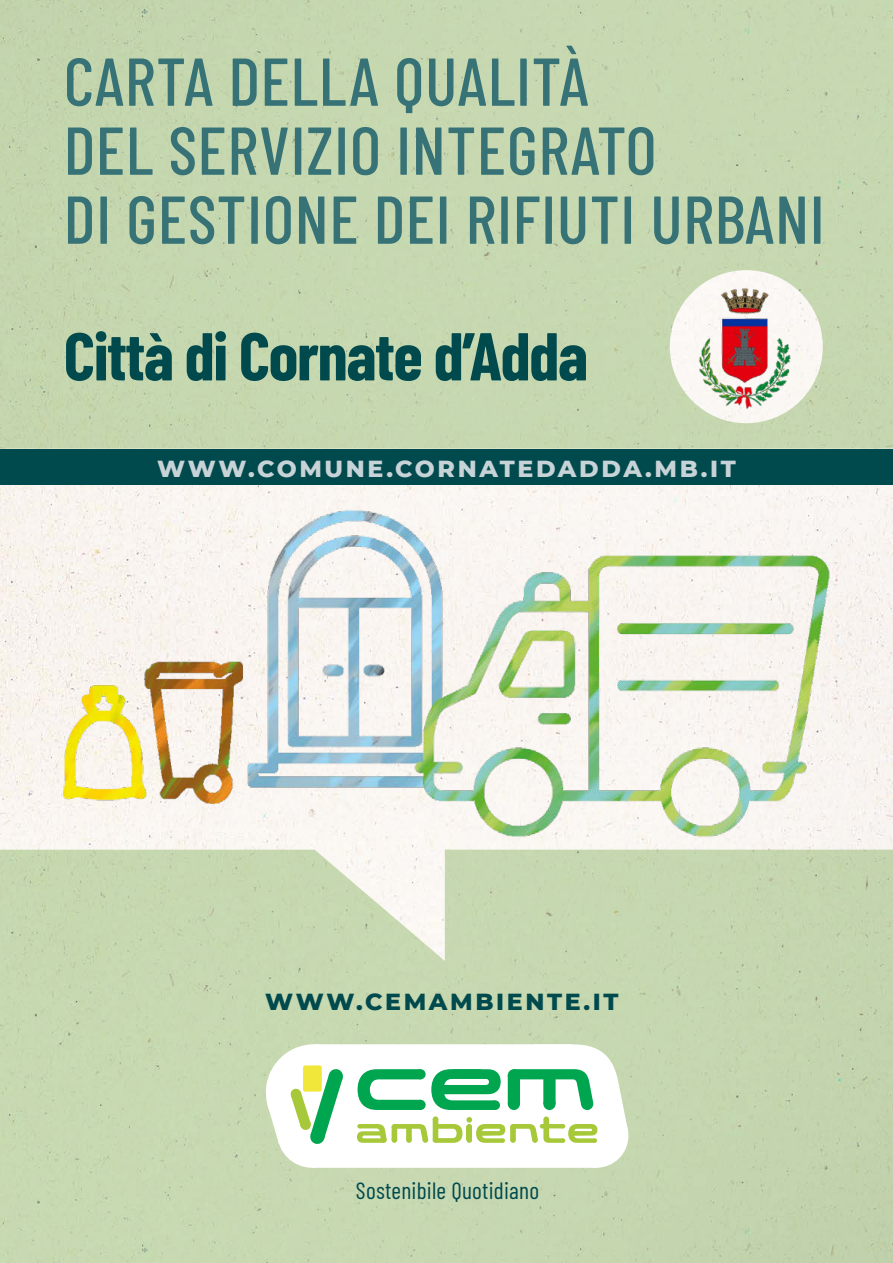
<style>
.page{position:relative;width:893px;height:1263px;background:#fff}
.page>*{position:absolute;margin:0;border:0;box-sizing:border-box;transform-origin:0 0}
.t1{font:500 67.5px/69px "Barlow Condensed";letter-spacing:.01em;color:#377277}
.t2{font:700 67.5px "Barlow Condensed";letter-spacing:-.02em;color:#00494d}
.t3{font:800 23.7px "Montserrat";letter-spacing:.11em;color:#c7d3d6}
.t4{font:800 23.7px "Montserrat";letter-spacing:.11em;color:#00494d}
.t5{font:23.55px "Barlow Condensed";letter-spacing:.01em;color:#00494d}
</style>
<div class="page">
<div style="left:0;top:850px;width:893px;height:413px;background:#c6d8b0"></div>
<div style="left:0;top:0;width:893px;height:449px;background:#c6d8b0"></div>
<svg style="left:267px;top:1044px;width:361px;height:124px"></svg>
<img style="left:670px;top:270px;width:153px;height:153px;border-radius:77px">
<div style="left:0;top:449px;width:893px;height:35px;background:#00494d"></div>
<img style="left:12px;top:484px;width:869px;height:392px">
<img style="left:674px;top:282px;width:144px;height:136px">
<p class="t1" style="left:64px;top:42px;width:762px">CARTA DELLA QUALITÀ<br>DEL SERVIZIO INTEGRATO<br>DI GESTIONE DEI RIFIUTI URBANI</p>
<p class="t2" style="left:64px;top:308px;width:526px">Città di Cornate d’Adda</p>
<p class="t3" style="left:157px;top:451px;width:580px">WWW.COMUNE.CORNATEDADDA.MB.IT</p>
<p class="t4" style="left:265px;top:984px;width:355px">WWW.CEMAMBIENTE.IT</p>
<p class="t5" style="left:356px;top:1173px;width:185px">Sostenibile Quotidiano</p>
</div>
